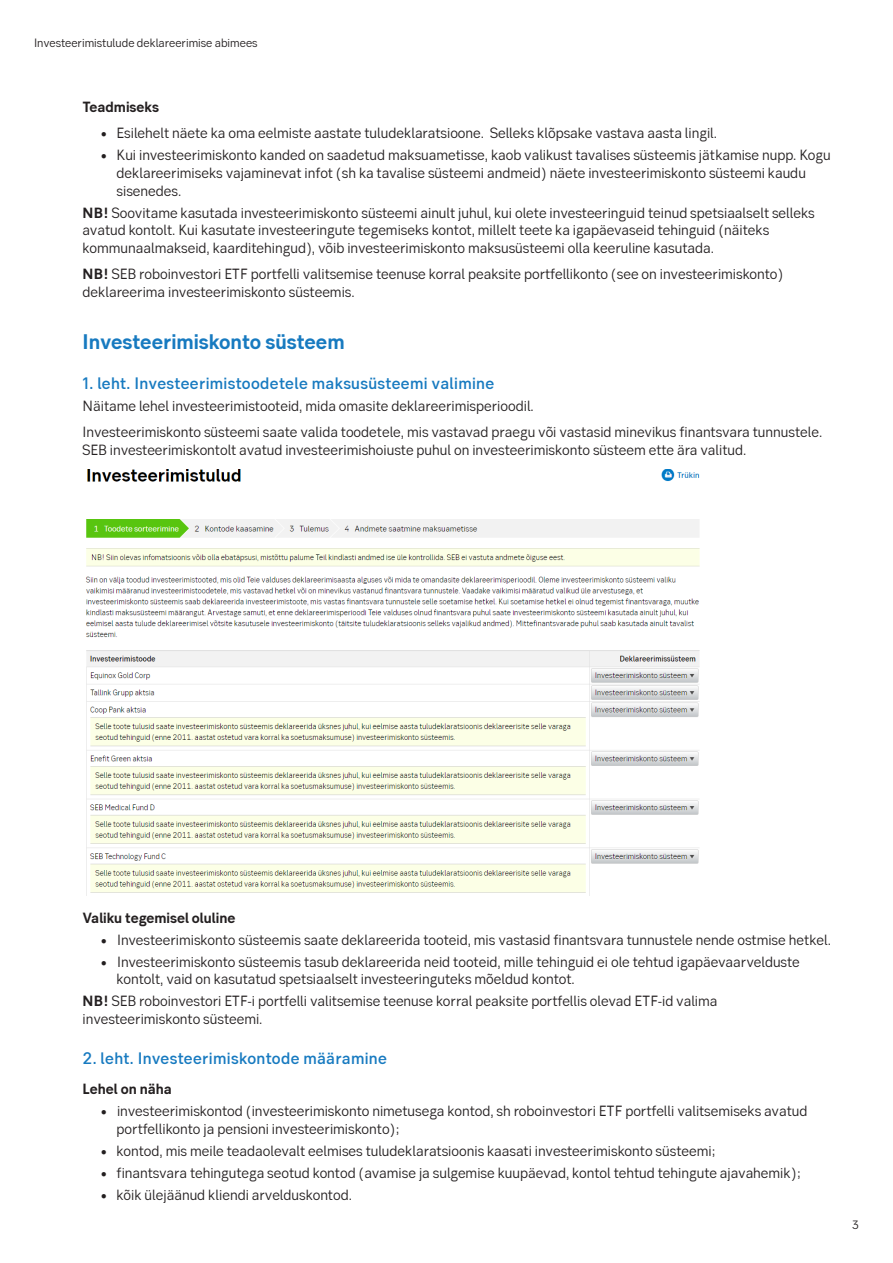
<style>
.page{position:relative;width:893px;height:1263px;background:#fff}
.page>*{position:absolute;margin:0;border:0;box-sizing:border-box;transform-origin:0 0}
.pealkiri_sinine{font:700 21px "SEB Sans Serif";color:#177ac0}
.Pealkiri2{font:500 16.5px "SEB Sans Serif";letter-spacing:.02em;color:#177ac0}
.Body_tekst_10_12_lep{font:14.7px/17.7px "SEB Sans Serif";color:#231f20}
.bold{font:700 14.7px "SEB Sans Serif";color:#231f20}
.Body_tekst_10_12_lep-2{font:700 14.7px "SEB Sans Serif";color:#231f20}
.t1{font:12px "SEB Sans Serif";color:#231f20}
.s1{font-weight:700}
</style>
<div class="page">
<img style="left:85px;top:469px;width:615px;height:426px">
<p class="t1" style="left:34px;top:36px;width:225px">Investeerimistulude deklareerimise abimees</p>
<p class="Body_tekst_10_12_lep-2" style="left:83px;top:98px;width:78px">Teadmiseks</p>
<p class="Body_tekst_10_12_lep" style="left:100px;top:124px;width:619px">• Esilehelt näete ka oma eelmiste aastate tuludeklaratsioone. Selleks klõpsake vastava aasta lingil.</p>
<p class="Body_tekst_10_12_lep" style="left:117px;top:146px;width:716px;text-indent:-17px">• Kui investeerimiskonto kanded on saadetud maksuametisse, kaob valikust tavalises süsteemis jätkamise nupp. Kogu deklareerimiseks vajaminevat infot (sh ka tavalise süsteemi andmeid) näete investeerimiskonto süsteemi kaudu sisenedes.</p>
<p class="Body_tekst_10_12_lep" style="left:83px;top:203px;width:734px"><span class="s1">NB!</span> Soovitame kasutada investeerimiskonto süsteemi ainult juhul, kui olete investeeringuid teinud spetsiaalselt selleks avatud kontolt. Kui kasutate investeeringute tegemiseks kontot, millelt teete ka igapäevaseid tehinguid (näiteks kommunaalmakseid, kaarditehingud), võib investeerimiskonto maksusüsteemi olla keeruline kasutada.</p>
<p class="Body_tekst_10_12_lep" style="left:83px;top:265px;width:702px"><span class="s1">NB!</span> SEB roboinvestori ETF portfelli valitsemise teenuse korral peaksite portfellikonto (see on investeerimiskonto) deklareerima investeerimiskonto süsteemis.</p>
<p class="pealkiri_sinine" style="left:83px;top:329px;width:263px">Investeerimiskonto süsteem</p>
<p class="Pealkiri2" style="left:83px;top:373px;width:413px">1. leht. Investeerimistoodetele maksusüsteemi valimine</p>
<p class="Body_tekst_10_12_lep" style="left:83px;top:397px;width:453px">Näitame lehel investeerimistooteid, mida omasite deklareerimisperioodil.</p>
<p class="Body_tekst_10_12_lep" style="left:83px;top:423px;width:741px">Investeerimiskonto süsteemi saate valida toodetele, mis vastavad praegu või vastasid minevikus finantsvara tunnustele.<br>SEB investeerimiskontolt avatud investeerimishoiuste puhul on investeerimiskonto süsteem ette ära valitud.</p>
<p class="bold" style="left:83px;top:909px;width:154px">Valiku tegemisel oluline</p>
<p class="Body_tekst_10_12_lep" style="left:100px;top:931px;width:733px">• Investeerimiskonto süsteemis saate deklareerida tooteid, mis vastasid finantsvara tunnustele nende ostmise hetkel.</p>
<p class="Body_tekst_10_12_lep" style="left:117px;top:953px;width:685px;text-indent:-17px">• Investeerimiskonto süsteemis tasub deklareerida neid tooteid, mille tehinguid ei ole tehtud igapäevaarvelduste kontolt, vaid on kasutatud spetsiaalselt investeeringuteks mõeldud kontot.</p>
<p class="Body_tekst_10_12_lep" style="left:83px;top:992px;width:636px"><span class="s1">NB!</span> SEB roboinvestori ETF-i portfelli valitsemise teenuse korral peaksite portfellis olevad ETF-id valima investeerimiskonto süsteemi.</p>
<p class="Pealkiri2" style="left:83px;top:1048px;width:306px">2. leht. Investeerimiskontode määramine</p>
<p class="bold" style="left:83px;top:1080px;width:91px">Lehel on näha</p>
<p class="Body_tekst_10_12_lep" style="left:117px;top:1102px;width:692px;text-indent:-17px">• investeerimiskontod (investeerimiskonto nimetusega kontod, sh roboinvestori ETF portfelli valitsemiseks avatud portfellikonto ja pensioni investeerimiskonto);</p>
<p class="Body_tekst_10_12_lep" style="left:100px;top:1141px;width:618px">• kontod, mis meile teadaolevalt eelmises tuludeklaratsioonis kaasati investeerimiskonto süsteemi;</p>
<p class="Body_tekst_10_12_lep" style="left:100px;top:1163px;width:703px">• finantsvara tehingutega seotud kontod (avamise ja sulgemise kuupäevad, kontol tehtud tehingute ajavahemik);</p>
<p class="Body_tekst_10_12_lep" style="left:100px;top:1185px;width:254px">• kõik ülejäänud kliendi arvelduskontod.</p>
<p class="t1" style="left:852px;top:1218px;width:9px">3</p>
</div>
